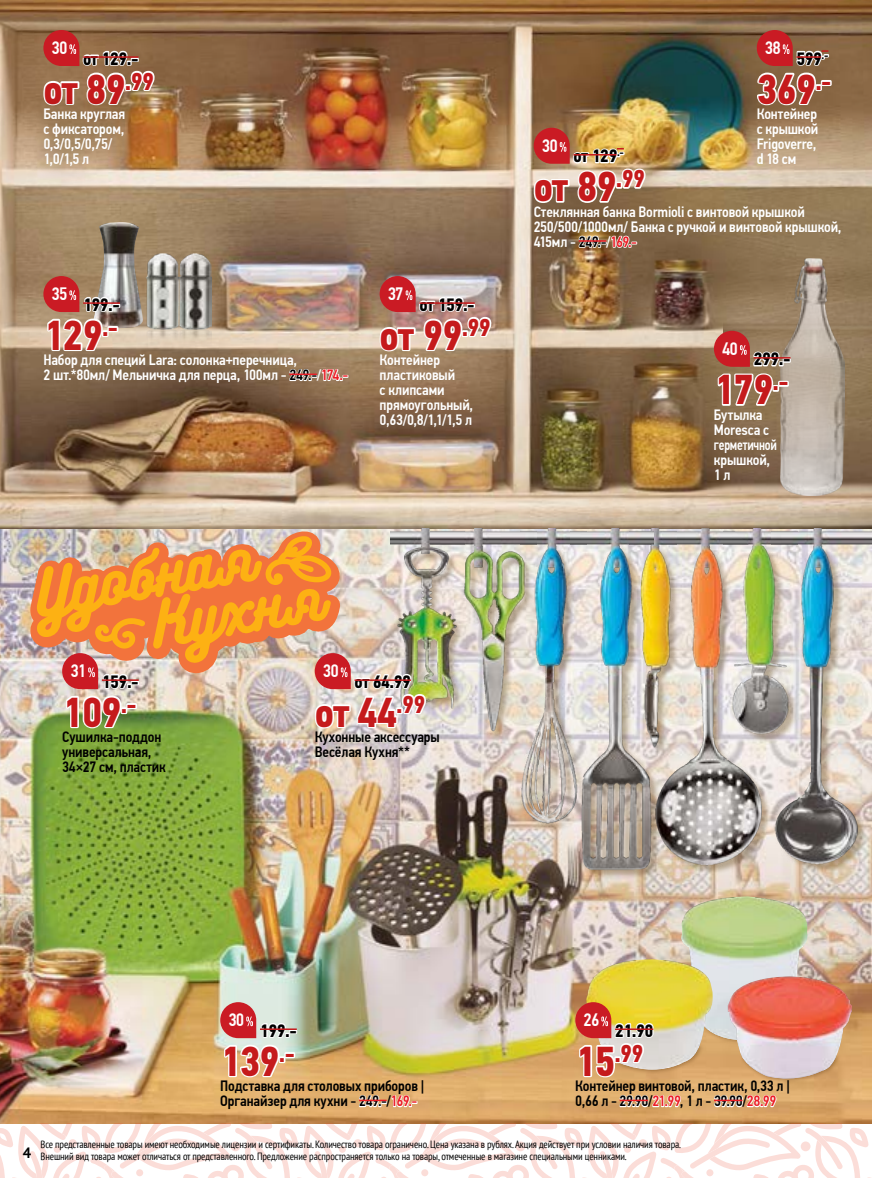
<style>
.page{position:relative;width:872px;height:1178px;background:#fff}
.page>*{position:absolute;margin:0;border:0;box-sizing:border-box;transform-origin:0 0}
.t1{font:700 42px "PF Din Text Cond Pro";letter-spacing:-.025em;color:#c51a1c}
.t2{font:700 24.45px "PF Din Text Cond Pro";color:#c51a1c}
.t3{font:700 18px "PF Din Text Cond Pro";letter-spacing:-.025em;color:#000}
.t4{font:500 18px "PF Din Text Cond Pro";letter-spacing:-.05em;color:#fff}
.t5{font:500 15px/15px "PF Din Text Cond Pro";letter-spacing:-.01em;color:#fff}
.t6{font:500 15px/15px "PF Din Text Cond Pro";letter-spacing:-.01em;color:#000}
.t7{font:condensed 10.5px/12px "PT Sans";letter-spacing:-.01em;color:#000}
.s1{color:#000}
.s2{color:#eb1e26}
.s3{font-size:42px}
</style>
<div class="page">
<img style="left:0;top:528px;width:872px;height:595px">
<img style="left:0;top:0;width:872px;height:528px">
<img style="left:723px;top:321px;width:149px;height:37px">
<img style="left:781px;top:258px;width:63px;height:237px">
<svg style="left:0;top:1123px;width:871px;height:55px"></svg>
<svg style="left:577px;top:235px;width:60px;height:14px"></svg>
<img style="left:532px;top:128px;width:115px;height:77px">
<div style="left:26px;top:91px;width:116px;height:92px;background:#3d2500;opacity:.75"></div>
<svg style="left:42px;top:30px;width:114px;height:77px"></svg>
<svg style="left:378px;top:276px;width:115px;height:77px"></svg>
<div style="left:821px;top:80px;width:10px;height:6px;border:3px solid #fff"></div>
<svg style="left:755px;top:30px;width:74px;height:77px"></svg>
<hr style="left:260px;top:1028px;width:37px;height:2px;background:#c51a1c">
<svg style="left:358px;top:1094px;width:59px;height:14px"></svg>
<svg style="left:220px;top:1002px;width:70px;height:77px"></svg>
<div style="left:778px;top:381px;width:11px;height:6px;border:3px solid #fff"></div>
<div style="left:783px;top:358px;width:8px;height:5px;border:2px solid #fff"></div>
<hr style="left:753px;top:357px;width:37px;height:2px;background:#c51a1c">
<svg style="left:714px;top:331px;width:69px;height:76px"></svg>
<img style="left:94px;top:222px;width:49px;height:106px">
<img style="left:145px;top:254px;width:67px;height:75px">
<hr style="left:83px;top:302px;width:37px;height:2px;background:#c51a1c">
<svg style="left:43px;top:276px;width:70px;height:53px;background:#c38378"></svg>
<div style="left:598px;top:1042px;width:107px;height:32px;background:#4a2700;opacity:.35"></div>
<div style="left:739px;top:1053px;width:102px;height:30px;background:#4a2700;opacity:.35"></div>
<img style="left:681px;top:896px;width:126px;height:144px">
<img style="left:586px;top:959px;width:126px;height:110px">
<img style="left:727px;top:976px;width:125px;height:104px">
<svg style="left:618px;top:1094px;width:64px;height:14px"></svg>
<svg style="left:713px;top:1094px;width:64px;height:14px"></svg>
<svg style="left:575px;top:1002px;width:79px;height:77px"></svg>
<img style="left:536px;top:528px;width:34px;height:18px">
<img style="left:676px;top:528px;width:88px;height:18px">
<img style="left:653px;top:528px;width:23px;height:18px">
<img style="left:570px;top:528px;width:83px;height:18px">
<img style="left:771px;top:528px;width:101px;height:18px">
<img style="left:510px;top:528px;width:26px;height:18px">
<div style="left:399px;top:547px;width:469px;height:332px;background:#503000;opacity:.35"></div>
<img style="left:520px;top:546px;width:50px;height:283px">
<img style="left:764px;top:546px;width:7px;height:326px">
<img style="left:676px;top:546px;width:88px;height:326px">
<img style="left:653px;top:546px;width:23px;height:326px">
<img style="left:570px;top:546px;width:83px;height:326px">
<img style="left:771px;top:546px;width:101px;height:326px">
<img style="left:430px;top:546px;width:106px;height:199px">
<img style="left:348px;top:501px;width:162px;height:119px">
<img style="left:20px;top:329px;width:328px;height:541px">
<img style="left:36px;top:535px;width:391px;height:195px">
<p class="t4" style="left:52px;top:37px;width:17px">30</p>
<p class="t3" style="left:83px;top:47px;width:57px">от 129.-</p>
<p class="t4" style="left:765px;top:37px;width:17px">38</p>
<p class="t3" style="left:796px;top:47px;width:33px">599<sup>.-</sup></p>
<h1 class="t1" style="left:43px;top:64px;width:112px">от 89<sup>.99</sup></h1>
<h1 class="t1" style="left:756px;top:64px;width:76px">369<sup>.-</sup></h1>
<p class="t5" style="left:43px;top:107px;width:83px">Банка круглая с фиксатором,<br>0,3/0,5/0,75/<br>1,0/1,5 л</p>
<p class="t4" style="left:542px;top:135px;width:17px">30</p>
<p class="t3" style="left:573px;top:145px;width:52px">от 129<sup>.-</sup></p>
<p class="t5" style="left:756px;top:107px;width:63px">Контейнер с крышкой<br>Frigoverre, d18см</p>
<h1 class="t1" style="left:533px;top:161px;width:113px">от 89<sup>.99</sup></h1>
<p class="t5" style="left:533px;top:204px;width:309px">Стеклянная банка Bormioli с винтовой крышкой<br>250/500/1000мл/ Банка с ручкой и винтовой крышкой,<br>415мл - <span class="s1">249.-</span>/<span class="s2">169.-</span></p>
<p class="t4" style="left:52px;top:283px;width:17px">35</p>
<p class="t3" style="left:83px;top:293px;width:38px">199.-</p>
<p class="t4" style="left:388px;top:283px;width:17px">37</p>
<p class="t3" style="left:419px;top:293px;width:57px">от 159.-</p>
<h1 class="t1" style="left:43px;top:310px;width:61px">129</h1>
<h2 class="t2" style="left:102px;top:312px;width:17px">.-</h2>
<p class="t5" style="left:43px;top:353px;width:306px">Набор для специй Lara: солонка+перечница,<br>2 шт.*80мл/ Мельничка для перца, 100мл - <span class="s1">249.-</span>/<span class="s2">174.-</span></p>
<h1 class="t1" style="left:379px;top:310px;width:113px">от 99<sup>.99</sup></h1>
<p class="t5" style="left:379px;top:353px;width:95px">Контейнер пластиковый<br>с клипсами прямоугольный,<br>0,63/0,8/1,1/1,5 л</p>
<p class="t4" style="left:722px;top:338px;width:17px">40</p>
<p class="t3" style="left:753px;top:348px;width:38px">299.-</p>
<h1 class="t1" style="left:714px;top:364px;width:76px">179<sup>.-</sup></h1>
<p class="t5" style="left:714px;top:407px;width:65px">Бутылка<br>Moresca с герметичной крышкой,<br>1л</p>
<p class="t4" style="left:70px;top:660px;width:17px">31</p>
<p class="t3" style="left:102px;top:670px;width:38px">159.-</p>
<p class="t4" style="left:323px;top:660px;width:17px">30</p>
<p class="t3" style="left:354px;top:670px;width:58px">от 64.99</p>
<h1 class="t1" style="left:62px;top:687px;width:76px">109<sup>.-</sup></h1>
<h1 class="t1" style="left:315px;top:687px;width:112px">от 44<sup>.99</sup></h1>
<p class="t6" style="left:62px;top:730px;width:105px">Сушилка-поддон универсальная,<br>34×27 см, пластик</p>
<p class="t6" style="left:315px;top:730px;width:127px">Кухонные аксессуары<br>Весёлая Кухня**</p>
<p class="t4" style="left:228px;top:1009px;width:17px">30</p>
<p class="t3" style="left:260px;top:1019px;width:38px">199.-</p>
<p class="t4" style="left:583px;top:1009px;width:17px">26</p>
<p class="t3" style="left:615px;top:1019px;width:40px">21.90</p>
<h1 class="t1" style="left:220px;top:1036px;width:76px">139<sup>.-</sup></h1>
<h2 class="t2" style="left:575px;top:1038px;width:70px"><span class="s3">15</span>.99</h2>
<p class="t6" style="left:220px;top:1079px;width:205px">Подставка для столовых приборов |<br>Органайзер для кухни - 249.-/<span class="s2">169.-</span></p>
<p class="t6" style="left:575px;top:1079px;width:216px">Контейнер винтовой, пластик, 0,33 л |<br>0,66 л - 29.90/<span class="s2">21.99</span>, 1 л - 39.90/<span class="s2">28.99</span></p>
<p class="t7" style="left:23px;top:1138px;width:659px;text-indent:18px">Все представленные товары имеют необходимые лицензии и сертификаты. Количество товара ограничено. Цена указана в рублях. Акция действует при условии наличия товара.<br><sup>4</sup> Внешний вид товара может отличаться от представленного. Предложение распространяется только на товары, отмеченные в магазине специальными ценниками.</p>
</div>
